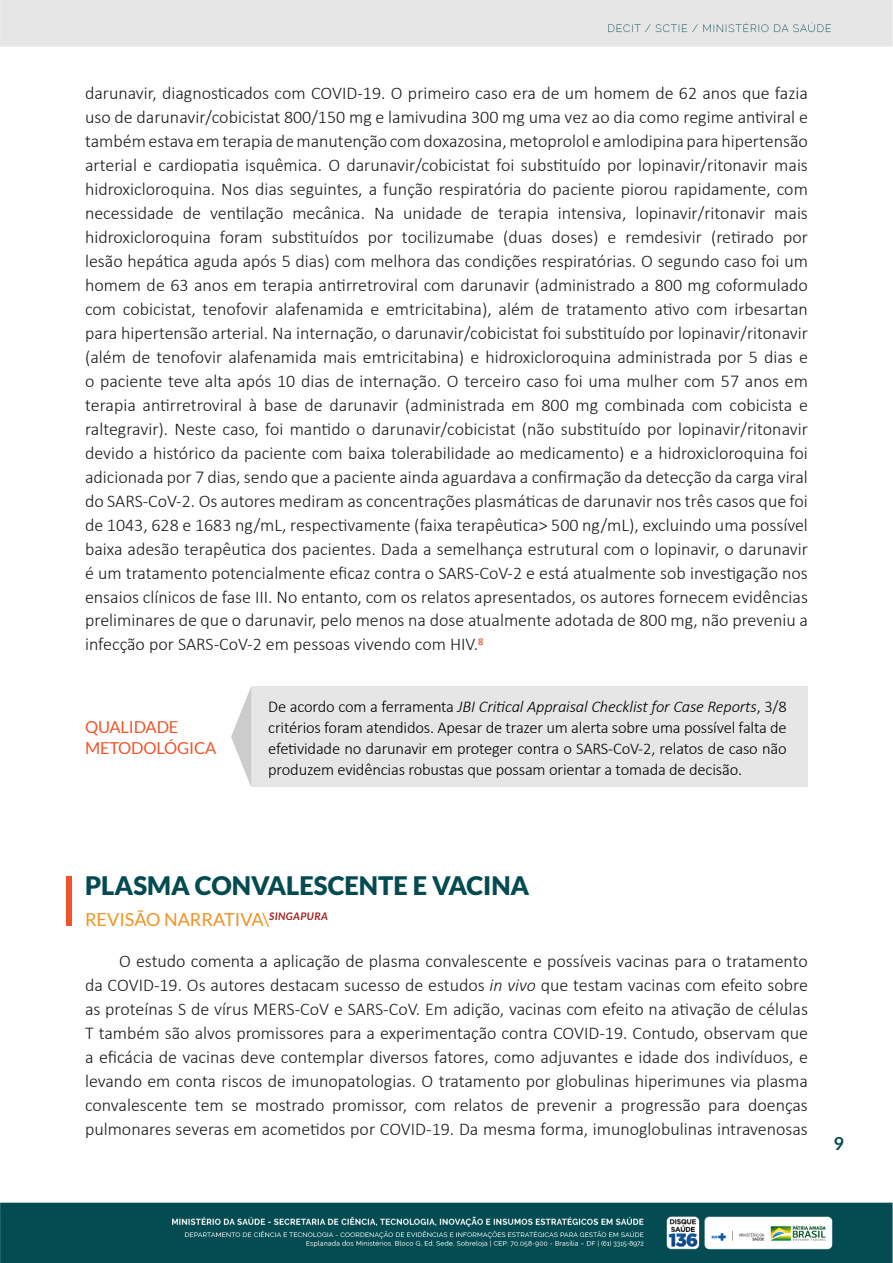
<style>
.page{position:relative;width:893px;height:1263px;background:#fff}
.page>*{position:absolute;margin:0;border:0;box-sizing:border-box;transform-origin:0 0}
.t1{font:900 25.5px "Lato";color:#034b51}
.t2{font:300 18px/24px "Calibri";color:#1a1a1a;text-align:justify}
.t3{font:18px "Lato";color:#f29224}
.t4{font:700 18px "Lato";color:#034b51}
.t5{font:300 16.5px/21px "Calibri";letter-spacing:-.01em;color:#000;text-align:justify}
.t6{font:16.5px/21px "Lato";letter-spacing:-.01em;color:#f0542b}
.s1{font-style:italic}
</style>
<div class="page">
<img style="left:0;top:0;width:893px;height:1263px">
<div style="left:85px;top:686px;width:146px;height:101px;background:#fff"></div>
<div style="left:251px;top:686px;width:557px;height:101px;background:#e6e6e6"></div>
<svg style="left:231px;top:686px;width:20px;height:101px"></svg>
<div style="left:66px;top:876px;width:6px;height:50px;background:#f0542b"></div>
<p class="t2" style="left:85px;top:80px;width:724px">darunavir, diagnosticados com COVID-19. O primeiro caso era de um homem de 62 anos que fazia uso de darunavir/cobicistat 800/150 mg e lamivudina 300 mg uma vez ao dia como regime antiviral e também estava em terapia de manutenção com doxazosina, metoprolol e amlodipina para hipertensão arterial e cardiopatia isquêmica. O darunavir/cobicistat foi substituído por lopinavir/ritonavir mais hidroxicloroquina. Nos dias seguintes, a função respiratória do paciente piorou rapidamente, com necessidade de ventilação mecânica. Na unidade de terapia intensiva, lopinavir/ritonavir mais hidroxicloroquina foram substituídos por tocilizumabe (duas doses) e remdesivir (retirado por lesão hepática aguda após 5 dias) com melhora das condições respiratórias. O segundo caso foi um homem de 63 anos em terapia antirretroviral com darunavir (administrado a 800 mg coformulado com cobicistat, tenofovir alafenamida e emtricitabina), além de tratamento ativo com irbesartan para hipertensão arterial. Na internação, o darunavir/cobicistat foi substituído por lopinavir/ritonavir (além de tenofovir alafenamida mais emtricitabina) e hidroxicloroquina administrada por 5 dias e o paciente teve alta após 10 dias de internação. O terceiro caso foi uma mulher com 57 anos em terapia antirretroviral à base de darunavir (administrada em 800 mg combinada com cobicista e raltegravir). Neste caso, foi mantido o darunavir/cobicistat (não substituído por lopinavir/ritonavir devido a histórico da paciente com baixa tolerabilidade ao medicamento) e a hidroxicloroquina foi adicionada por 7 dias, sendo que a paciente ainda aguardava a confirmação da detecção da carga viral do SARS-CoV-2. Os autores mediram as concentrações plasmáticas de darunavir nos três casos que foi de 1043, 628 e 1683 ng/mL, respectivamente (faixa terapêutica&gt; 500 ng/mL), excluindo uma possível baixa adesão terapêutica dos pacientes. Dada a semelhança estrutural com o lopinavir, o darunavir é um tratamento potencialmente eficaz contra o SARS-CoV-2 e está atualmente sob investigação nos ensaios clínicos de fase III. No entanto, com os relatos apresentados, os autores fornecem evidências preliminares de que o darunavir, pelo menos na dose atualmente adotada de 800 mg, não preveniu a infecção por SARS-CoV-2 em pessoas vivendo com HIV.<sup>8</sup></p>
<p class="t6" style="left:85px;top:716px;width:133px">QUALIDADE<br>METODOLÓGICA</p>
<p class="t5" style="left:268px;top:695px;width:520px">De acordo com a ferramenta <span class="s1">JBI Critical Appraisal Checklist for Case Reports</span>, 3/8 critérios foram atendidos. Apesar de trazer um alerta sobre uma possível falta de efetividade no darunavir em proteger contra o SARS-CoV-2, relatos de caso não produzem evidências robustas que possam orientar a tomada de decisão.</p>
<h1 class="t1" style="left:85px;top:871px;width:446px">PLASMA CONVALESCENTE E VACINA</h1>
<p class="t3" style="left:85px;top:909px;width:244px">REVISÃO NARRATIVA\<sup>SINGAPURA</sup></p>
<p class="t2" style="left:85px;top:948px;width:724px;text-indent:34px">O estudo comenta a aplicação de plasma convalescente e possíveis vacinas para o tratamento da COVID-19. Os autores destacam sucesso de estudos <span class="s1">in vivo</span> que testam vacinas com efeito sobre as proteínas S de vírus MERS-CoV e SARS-CoV. Em adição, vacinas com efeito na ativação de células T também são alvos promissores para a experimentação contra COVID-19. Contudo, observam que a eficácia de vacinas deve contemplar diversos fatores, como adjuvantes e idade dos indivíduos, e levando em conta riscos de imunopatologias. O tratamento por globulinas hiperimunes via plasma convalescente tem se mostrado promissor, com relatos de prevenir a progressão para doenças pulmonares severas em acometidos por COVID-19. Da mesma forma, imunoglobulinas intravenosas</p>
<p class="t4" style="left:833px;top:1133px;width:12px">9</p>
</div>
